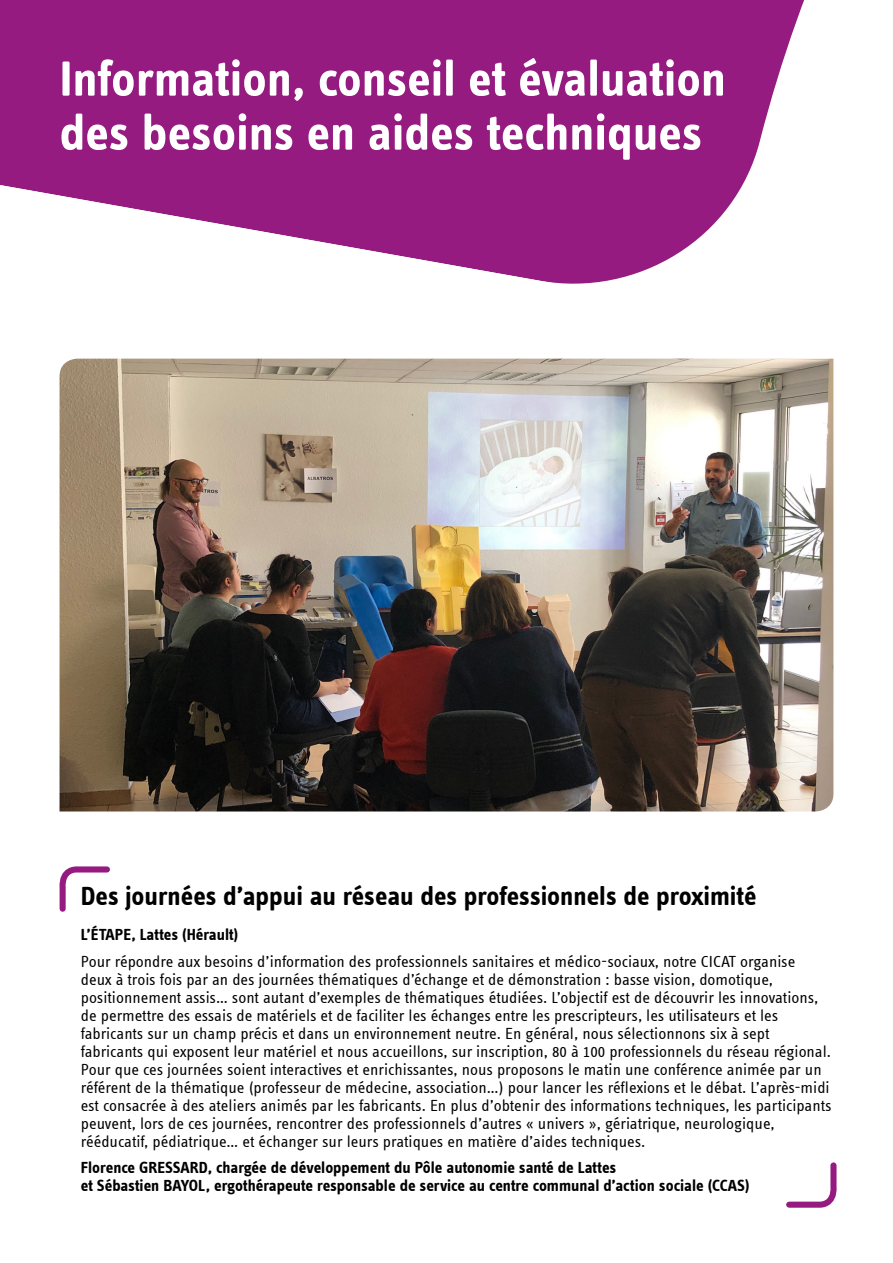
<style>
.page{position:relative;width:893px;height:1263px;background:#fff}
.page>*{position:absolute;margin:0;border:0;box-sizing:border-box;transform-origin:0 0}
.t1{font:700 51px/54px "Info Text Offc";color:#fff}
.Chapeau{font:700 27px "Info Text Offc";color:#000}
.Texte_courant_noir{font:16.5px/18px "Info Text Offc";color:#000}
.Texte_courant_noir-2{font:700 16.5px/18px "Info Text Offc";color:#000}
</style>
<div class="page">
<svg style="left:0;top:0;width:804px;height:284px;fill:#951b81"></svg>
<img style="left:60px;top:359px;width:773px;height:452px">
<svg style="left:59px;top:866px;width:51px;height:46px"></svg>
<svg style="left:786px;top:1162px;width:51px;height:46px"></svg>
<h1 class="t1" style="left:60px;top:52px;width:668px">Information, conseil et évaluation des besoins en aides techniques</h1>
<p class="Chapeau" style="left:81px;top:881px;width:677px">Des journées d’appui au réseau des professionnels de proximité</p>
<p class="Texte_courant_noir-2" style="left:81px;top:926px;width:159px">L’ÉTAPE, Lattes (Hérault)</p>
<p class="Texte_courant_noir" style="left:81px;top:952px;width:752px">Pour répondre aux besoins d’information des professionnels sanitaires et médico-sociaux, notre CICAT organise<br>deux à trois fois par an des journées thématiques d’échange et de démonstration : basse vision, domotique, positionnement assis… sont autant d’exemples de thématiques étudiées. L’objectif est de découvrir les innovations, de permettre des essais de matériels et de faciliter les échanges entre les prescripteurs, les utilisateurs et les fabricants sur un champ précis et dans un environnement neutre. En général, nous sélectionnons six à sept fabricants qui exposent leur matériel et nous accueillons, sur inscription, 80 à 100 professionnels du réseau régional.<br>Pour que ces journées soient interactives et enrichissantes, nous proposons le matin une conférence animée par un référent de la thématique (professeur de médecine, association…) pour lancer les réflexions et le débat. L’après-midi est consacrée à des ateliers animés par les fabricants. En plus d’obtenir des informations techniques, les participants peuvent, lors de ces journées, rencontrer des professionnels d’autres « univers », gériatrique, neurologique, rééducatif, pédiatrique… et échanger sur leurs pratiques en matière d’aides techniques.</p>
<p class="Texte_courant_noir-2" style="left:81px;top:1159px;width:670px">Florence GRESSARD, chargée de développement du Pôle autonomie santé de Lattes<br>et Sébastien BAYOL, ergothérapeute responsable de service au centre communal d’action sociale (CCAS)</p>
</div>
